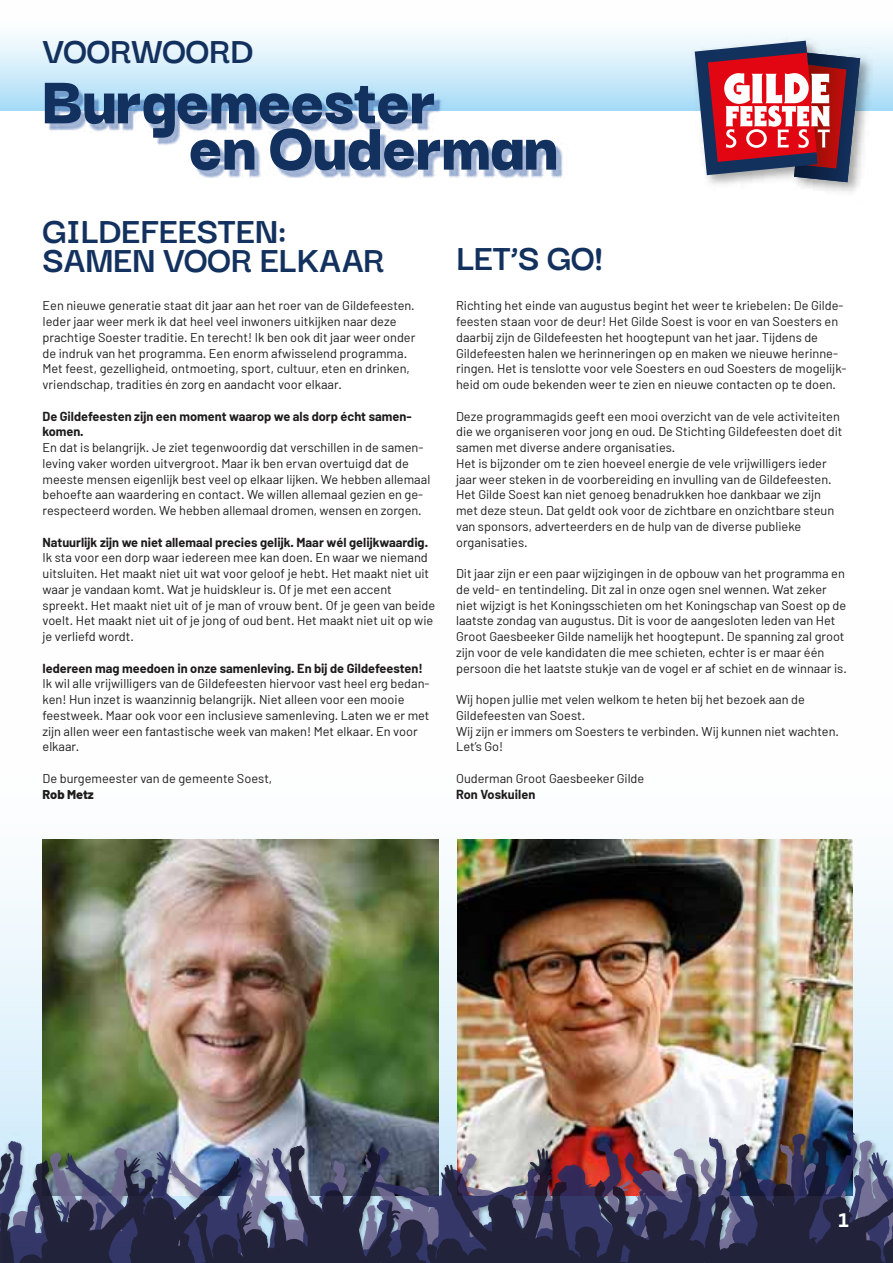
<style>
.page{position:relative;width:893px;height:1263px;background:#fff}
.page>*{position:absolute;margin:0;border:0;box-sizing:border-box;transform-origin:0 0}
.t1{font:900 72px "Darker Grotesque";letter-spacing:-.015em;color:#13315e}
.t2{font:700 39px "Darker Grotesque";letter-spacing:-.015em;color:#13315e}
.t3{font:700 21px "The Sans C5";color:#fff}
.t4{font:12.75px/15.8px "Barlow";color:#1d1c1b}
.t5{font:700 12.75px/15.8px "Barlow";color:#1d1c1b}
.t6{font:800 12.75px "Barlow";color:#1d1c1b}
</style>
<div class="page">
<svg style="left:0;top:839px;width:893px;height:256px"></svg>
<img style="left:43px;top:840px;width:395px;height:255px">
<img style="left:457px;top:840px;width:396px;height:255px">
<div style="left:0;top:0;width:893px;height:111px;background:linear-gradient(to bottom,#fff,#addef7)"></div>
<img style="left:38px;top:50px;width:619px;height:95px">
<img style="left:186px;top:95px;width:471px;height:83px">
<img style="left:0;top:1095px;width:893px;height:31px">
<img style="left:0;top:1126px;width:893px;height:3px">
<img style="left:0;top:1129px;width:893px;height:134px">
<img style="left:657px;top:0;width:236px;height:192px">
<svg style="left:695px;top:41px;width:165px;height:141px"></svg>
<p class="t2" style="left:43px;top:22px;width:213px">VOORWOORD</p>
<p class="t1" style="left:41px;top:47px;width:397px">Burgemeester</p>
<p class="t1" style="left:189px;top:93px;width:371px">en Ouderman</p>
<p class="t2" style="left:43px;top:202px;width:246px">GILDEFEESTEN:</p>
<p class="t2" style="left:43px;top:230px;width:344px">SAMEN VOOR ELKAAR</p>
<p class="t4" style="left:43px;top:297px;width:374px">Een nieuwe generatie staat dit jaar aan het roer van de Gildefeesten.<br>Ieder jaar weer merk ik dat heel veel inwoners uitkijken naar deze prachtige Soester traditie. En terecht! Ik ben ook dit jaar weer onder de indruk van het programma. Een enorm afwisselend programma.<br>Met feest, gezelligheid, ontmoeting, sport, cultuur, eten en drinken, vriendschap, tradities én zorg en aandacht voor elkaar.</p>
<p class="t5" style="left:43px;top:408px;width:371px">De Gildefeesten zijn een moment waarop we als dorp écht samen&shy;komen.</p>
<p class="t4" style="left:43px;top:439px;width:389px">En dat is belangrijk. Je ziet tegenwoordig dat verschillen in de samen&shy;leving vaker worden uitvergroot. Maar ik ben ervan overtuigd dat de meeste mensen eigenlijk best veel op elkaar lijken. We hebben allemaal behoefte aan waardering en contact. We willen allemaal gezien en ge&shy;respecteerd worden. We hebben allemaal dromen, wensen en zorgen.</p>
<p class="t5" style="left:43px;top:534px;width:387px">Natuurlijk zijn we niet allemaal precies gelijk. Maar wél gelijkwaardig.</p>
<p class="t4" style="left:43px;top:549px;width:394px">Ik sta voor een dorp waar iedereen mee kan doen. En waar we niemand uitsluiten. Het maakt niet uit wat voor geloof je hebt. Het maakt niet uit waar je vandaan komt. Wat je huidskleur is. Of je met een accent spreekt. Het maakt niet uit of je man of vrouw bent. Of je geen van beide voelt. Het maakt niet uit of je jong of oud bent. Het maakt niet uit op wie je verliefd wordt.</p>
<p class="t5" style="left:43px;top:660px;width:382px">Iedereen mag meedoen in onze samenleving. En bij de Gildefeesten!</p>
<p class="t4" style="left:43px;top:675px;width:389px">Ik wil alle vrijwilligers van de Gildefeesten hiervoor vast heel erg bedan&shy;ken! Hun inzet is waanzinnig belangrijk. Niet alleen voor een mooie feestweek. Maar ook voor een inclusieve samenleving. Laten we er met zijn allen weer een fantastische week van maken! Met elkaar. En voor elkaar.</p>
<p class="t4" style="left:43px;top:770px;width:231px">De burgemeester van de gemeente Soest,</p>
<p class="t6" style="left:43px;top:786px;width:53px">Rob Metz</p>
<p class="t2" style="left:456px;top:229px;width:148px">LET’S GO!</p>
<p class="t4" style="left:456px;top:297px;width:392px">Richting het einde van augustus begint het weer te kriebelen: De Gilde&shy;feesten staan voor de deur! Het Gilde Soest is voor en van Soesters en daarbij zijn de Gildefeesten het hoogtepunt van het jaar. Tijdens de Gildefeesten halen we herinneringen op en maken we nieuwe herinne&shy;ringen. Het is tenslotte voor vele Soesters en oud Soesters de mogelijk&shy;heid om oude bekenden weer te zien en nieuwe contacten op te doen.</p>
<p class="t4" style="left:456px;top:408px;width:388px">Deze programmagids geeft een mooi overzicht van de vele activiteiten die we organiseren voor jong en oud. De Stichting Gildefeesten doet dit samen met diverse andere organisaties.</p>
<p class="t4" style="left:456px;top:455px;width:380px">Het is bijzonder om te zien hoeveel energie de vele vrijwilligers ieder jaar weer steken in de voorbereiding en invulling van de Gildefeesten.<br>Het Gilde Soest kan niet genoeg benadrukken hoe dankbaar we zijn met deze steun. Dat geldt ook voor de zichtbare en onzichtbare steun van sponsors, adverteerders en de hulp van de diverse publieke organisaties.</p>
<p class="t4" style="left:456px;top:565px;width:392px">Dit jaar zijn er een paar wijzigingen in de opbouw van het programma en de veld- en tentindeling. Dit zal in onze ogen snel wennen. Wat zeker niet wijzigt is het Koningsschieten om het Koningschap van Soest op de laatste zondag van augustus. Dit is voor de aangesloten leden van Het Groot Gaesbeeker Gilde namelijk het hoogtepunt. De spanning zal groot zijn voor de vele kandidaten die mee schieten, echter is er maar één persoon die het laatste stukje van de vogel er af schiet en de winnaar is.</p>
<p class="t4" style="left:456px;top:691px;width:350px">Wij hopen jullie met velen welkom te heten bij het bezoek aan de<br>Gildefeesten van Soest.</p>
<p class="t4" style="left:456px;top:723px;width:384px">Wij zijn er immers om Soesters te verbinden. Wij kunnen niet wachten.<br>Let’s Go!</p>
<p class="t4" style="left:456px;top:770px;width:190px">Ouderman Groot Gaesbeeker Gilde</p>
<p class="t5" style="left:456px;top:786px;width:81px">Ron Voskuilen</p>
<p class="t3" style="left:838px;top:1207px;width:13px">1</p>
</div>
